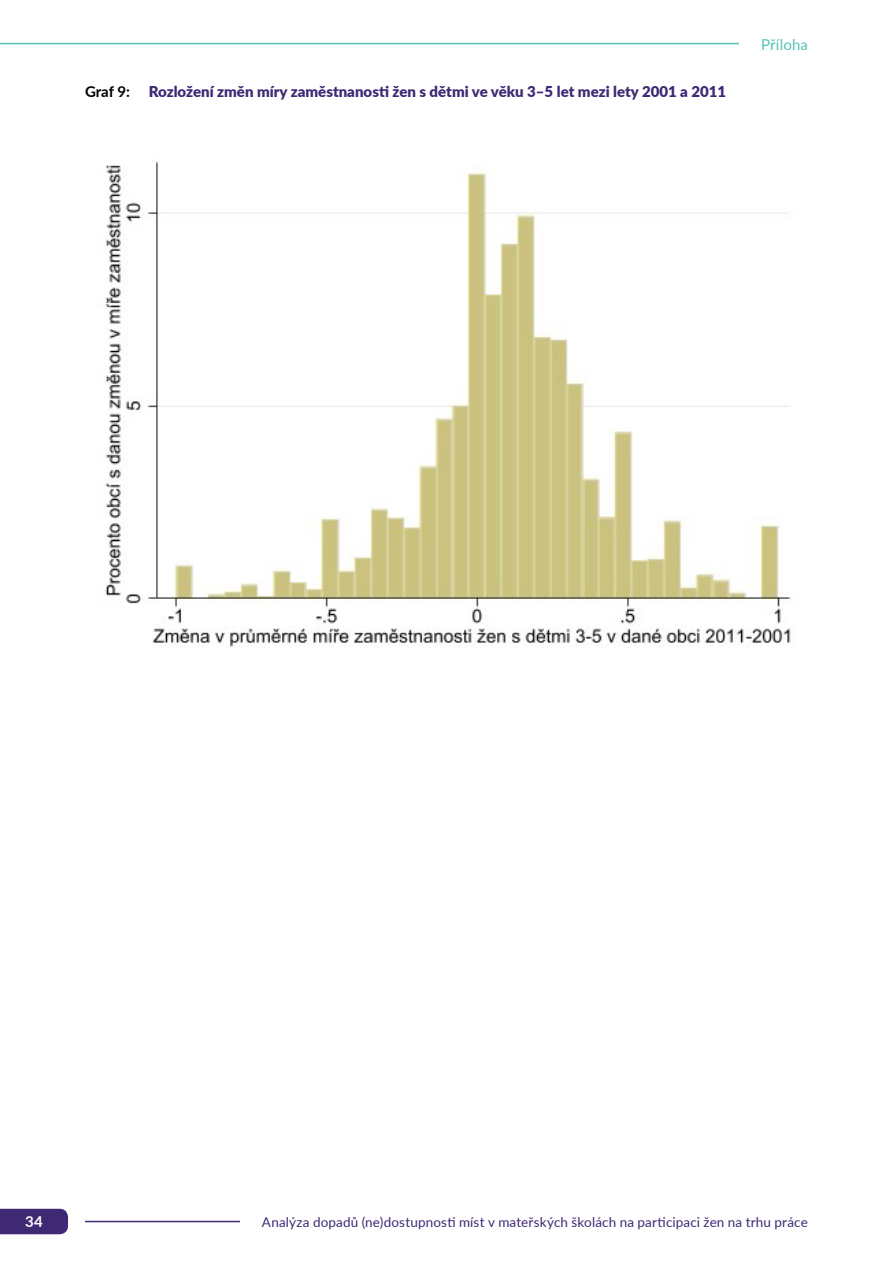
<style>
.page{position:relative;width:893px;height:1263px;background:#fff}
.page>*{position:absolute;margin:0;border:0;box-sizing:border-box;transform-origin:0 0}
.t1{font:900 15px "Lato";color:#3f2874}
.t2{font:15px "Lato";letter-spacing:.005em;color:#57c2b3}
.t3{font:700 15px "Lato";color:#fff}
.t4{font:13.5px "Lato";letter-spacing:.01em;color:#3f2874}
.s1{font-weight:700;color:#000}
</style>
<div class="page">
<hr style="left:85px;top:1221px;width:723px;height:1px;background:#3f2874">
<div style="left:0;top:1209px;width:68px;height:25px;background:#3f2874"></div>
<div style="left:241px;top:1209px;width:567px;height:25px;background:#fff"></div>
<hr style="left:0;top:43px;width:808px;height:1px;background:#57c2b3">
<div style="left:740px;top:31px;width:68px;height:25px;background:#fff"></div>
<img style="left:105px;top:161px;width:686px;height:486px">
<p class="t1" style="left:85px;top:80px;width:643px"><span class="s1">Graf 9:</span> Rozložení změn míry zaměstnanosti žen s dětmi ve věku 3–5 let mezi lety 2001 a 2011</p>
<p class="t2" style="left:761px;top:33px;width:48px">Příloha</p>
<p class="t3" style="left:25px;top:1210px;width:19px">34</p>
<p class="t4" style="left:262px;top:1212px;width:547px">Analýza dopadů (ne)dostupnosti míst v mateřských školách na participaci žen na trhu práce</p>
</div>
